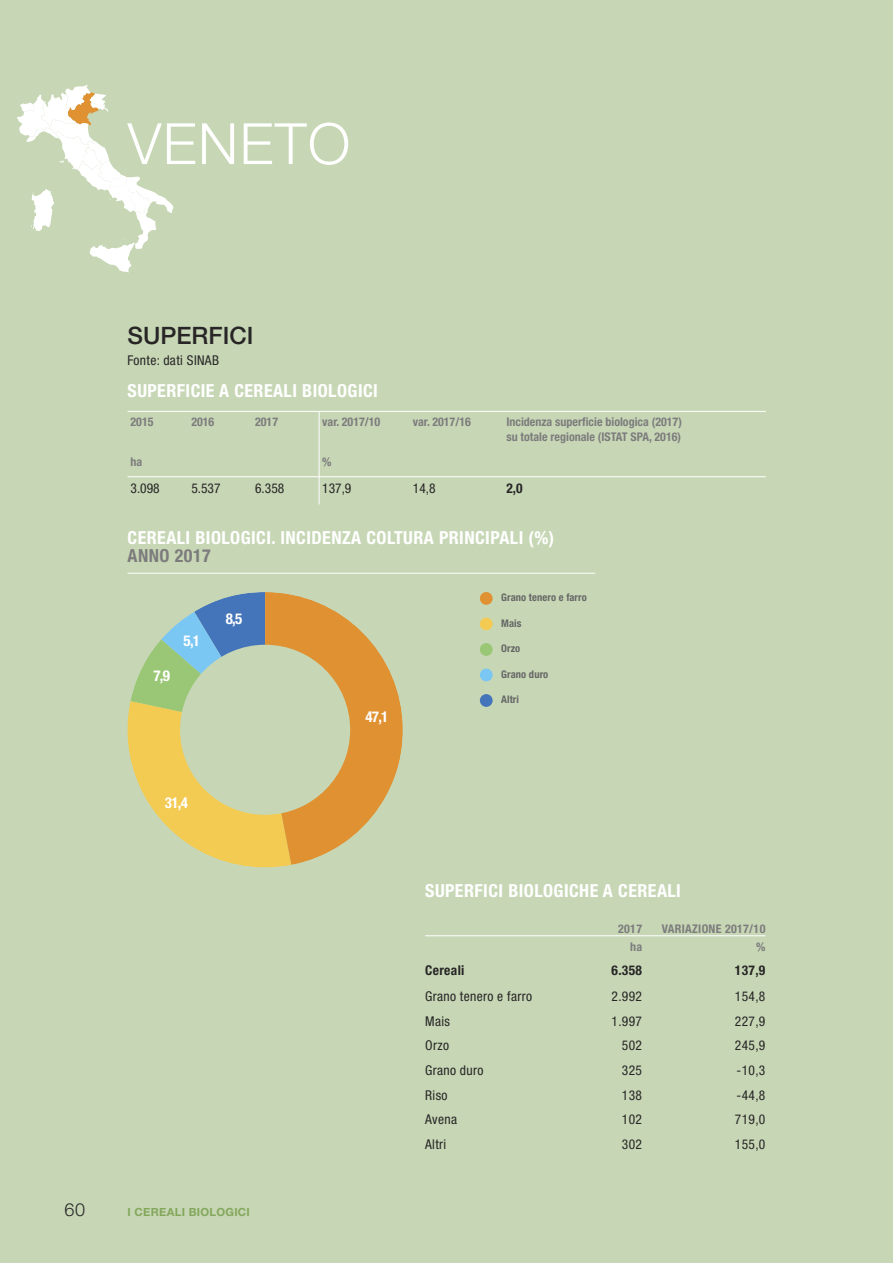
<style>
.page{position:relative;width:893px;height:1263px;background:#c7d7b5}
.page>*{position:absolute;margin:0;border:0;box-sizing:border-box;transform-origin:0 0}
.t1{font:300 57px "Helvetica Neue";letter-spacing:.025em;color:#fff}
.t2{font:500 24px "Helvetica Neue";color:#272526}
.t3{font:700 condensed 18px "Helvetica Neue";letter-spacing:.025em;color:#fff}
.t4{font:700 condensed 18px "Helvetica Neue";letter-spacing:.025em;color:#7d7c7d}
.t5{font:300 18px "Helvetica Neue";color:#272526}
.t6{font:700 condensed 15px "Helvetica Neue";color:#fff}
.t7{font:condensed 13.5px "Helvetica Neue";letter-spacing:.025em;color:#272526}
.t8{font:700 condensed 13.5px "Helvetica Neue";letter-spacing:.025em;color:#272526}
.t9{font:700 condensed 12px/14.4px "Helvetica Neue";color:#7d7c7d}
.t10{font:700 condensed 12px "Helvetica Neue";letter-spacing:.025em;color:#7d7c7d}
.t11{font:700 11.25px "Helvetica Neue";letter-spacing:.025em;color:#83a75b}
.t12{font:700 condensed 10.5px "Helvetica Neue";letter-spacing:.01em;color:#666}
</style>
<div class="page">
<svg style="left:17px;top:85px;width:156px;height:188px"></svg>
<svg style="left:127px;top:592px;width:276px;height:275px"></svg>
<div style="left:480px;top:643px;width:13px;height:13px;background:#99c775;border-radius:50%"></div>
<div style="left:480px;top:617px;width:13px;height:13px;background:#f3cb52;border-radius:50%"></div>
<div style="left:480px;top:592px;width:13px;height:13px;background:#e09131;border-radius:50%"></div>
<div style="left:480px;top:669px;width:13px;height:12px;background:#7bc7f3;border-radius:50%"></div>
<div style="left:480px;top:694px;width:13px;height:13px;background:#4474b9;border-radius:50%"></div>
<hr style="left:128px;top:573px;width:467px;height:1px;background:#fff">
<hr style="left:319px;top:411px;width:1px;height:93px;background:#fff">
<hr style="left:128px;top:411px;width:638px;height:1px;background:#fff">
<hr style="left:128px;top:476px;width:638px;height:1px;background:#fff">
<hr style="left:425px;top:935px;width:340px;height:1px;background:#fff">
<p class="t1" style="left:128px;top:123px;width:224px">VENETO</p>
<p class="t2" style="left:128px;top:327px;width:127px">SUPERFICI</p>
<p class="t7" style="left:128px;top:356px;width:93px">Fonte: dati SINAB</p>
<p class="t3" style="left:128px;top:384px;width:252px">SUPERFICIE A CEREALI BIOLOGICI</p>
<p class="t9" style="left:131px;top:416px;width:25px">2015</p>
<p class="t9" style="left:191px;top:416px;width:25px">2016</p>
<p class="t9" style="left:255px;top:416px;width:25px">2017</p>
<p class="t9" style="left:322px;top:416px;width:60px">var. 2017/10</p>
<p class="t9" style="left:413px;top:416px;width:60px">var. 2017/16</p>
<p class="t9" style="left:506px;top:416px;width:177px">Incidenza superficie biologica (2017) su totale regionale (ISTAT SPA, 2016)</p>
<p class="t9" style="left:131px;top:456px;width:13px">ha</p>
<p class="t9" style="left:322px;top:456px;width:11px">%</p>
<p class="t7" style="left:131px;top:483px;width:31px">3.098</p>
<p class="t7" style="left:191px;top:483px;width:31px">5.537</p>
<p class="t7" style="left:255px;top:483px;width:31px">6.358</p>
<p class="t7" style="left:322px;top:483px;width:31px">137,9</p>
<p class="t7" style="left:413px;top:483px;width:24px">14,8</p>
<p class="t8" style="left:506px;top:483px;width:18px">2,0</p>
<p class="t3" style="left:128px;top:531px;width:428px">CEREALI BIOLOGICI. INCIDENZA COLTURA PRINCIPALI (%)</p>
<p class="t4" style="left:128px;top:549px;width:85px">ANNO 2017</p>
<p class="t6" style="left:154px;top:671px;width:18px">7,9</p>
<p class="t6" style="left:184px;top:635px;width:18px">5,1</p>
<p class="t6" style="left:226px;top:613px;width:18px">8,5</p>
<p class="t6" style="left:165px;top:797px;width:24px">31,4</p>
<p class="t5" style="left:65px;top:1203px;width:22px">60</p>
<p class="t11" style="left:128px;top:1208px;width:124px">I CEREALI BIOLOGICI</p>
<p class="t6" style="left:365px;top:711px;width:24px">47,1</p>
<p class="t12" style="left:501px;top:594px;width:87px">Grano tenero e farro</p>
<p class="t12" style="left:501px;top:619px;width:22px">Mais</p>
<p class="t12" style="left:501px;top:645px;width:21px">Orzo</p>
<p class="t12" style="left:501px;top:670px;width:49px">Grano duro</p>
<p class="t12" style="left:501px;top:696px;width:19px">Altri</p>
<p class="t3" style="left:425px;top:884px;width:257px">SUPERFICI BIOLOGICHE A CEREALI</p>
<p class="t9" style="left:618px;top:922px;width:25px">2017</p>
<p class="t10" style="left:662px;top:924px;width:105px">VARIAZIONE 2017/10</p>
<p class="t9" style="left:630px;top:940px;width:14px">ha</p>
<p class="t9" style="left:756px;top:940px;width:11px">%</p>
<p class="t8" style="left:425px;top:965px;width:41px">Cereali</p>
<p class="t8" style="left:612px;top:965px;width:32px">6.358</p>
<p class="t8" style="left:735px;top:965px;width:32px">137,9</p>
<p class="t7" style="left:425px;top:991px;width:108px">Grano tenero e farro</p>
<p class="t7" style="left:612px;top:991px;width:32px">2.992</p>
<p class="t7" style="left:735px;top:991px;width:32px">154,8</p>
<p class="t7" style="left:425px;top:1016px;width:26px">Mais</p>
<p class="t7" style="left:612px;top:1016px;width:32px">1.997</p>
<p class="t7" style="left:735px;top:1016px;width:32px">227,9</p>
<p class="t7" style="left:425px;top:1040px;width:25px">Orzo</p>
<p class="t7" style="left:622px;top:1040px;width:22px">502</p>
<p class="t7" style="left:735px;top:1040px;width:32px">245,9</p>
<p class="t7" style="left:425px;top:1065px;width:60px">Grano duro</p>
<p class="t7" style="left:622px;top:1065px;width:22px">325</p>
<p class="t7" style="left:737px;top:1065px;width:30px">-10,3</p>
<p class="t7" style="left:425px;top:1090px;width:24px">Riso</p>
<p class="t7" style="left:622px;top:1090px;width:22px">138</p>
<p class="t7" style="left:737px;top:1090px;width:30px">-44,8</p>
<p class="t7" style="left:425px;top:1114px;width:33px">Avena</p>
<p class="t7" style="left:622px;top:1114px;width:22px">102</p>
<p class="t7" style="left:735px;top:1114px;width:32px">719,0</p>
<p class="t7" style="left:425px;top:1139px;width:23px">Altri</p>
<p class="t7" style="left:622px;top:1139px;width:22px">302</p>
<p class="t7" style="left:735px;top:1139px;width:32px">155,0</p>
</div>
